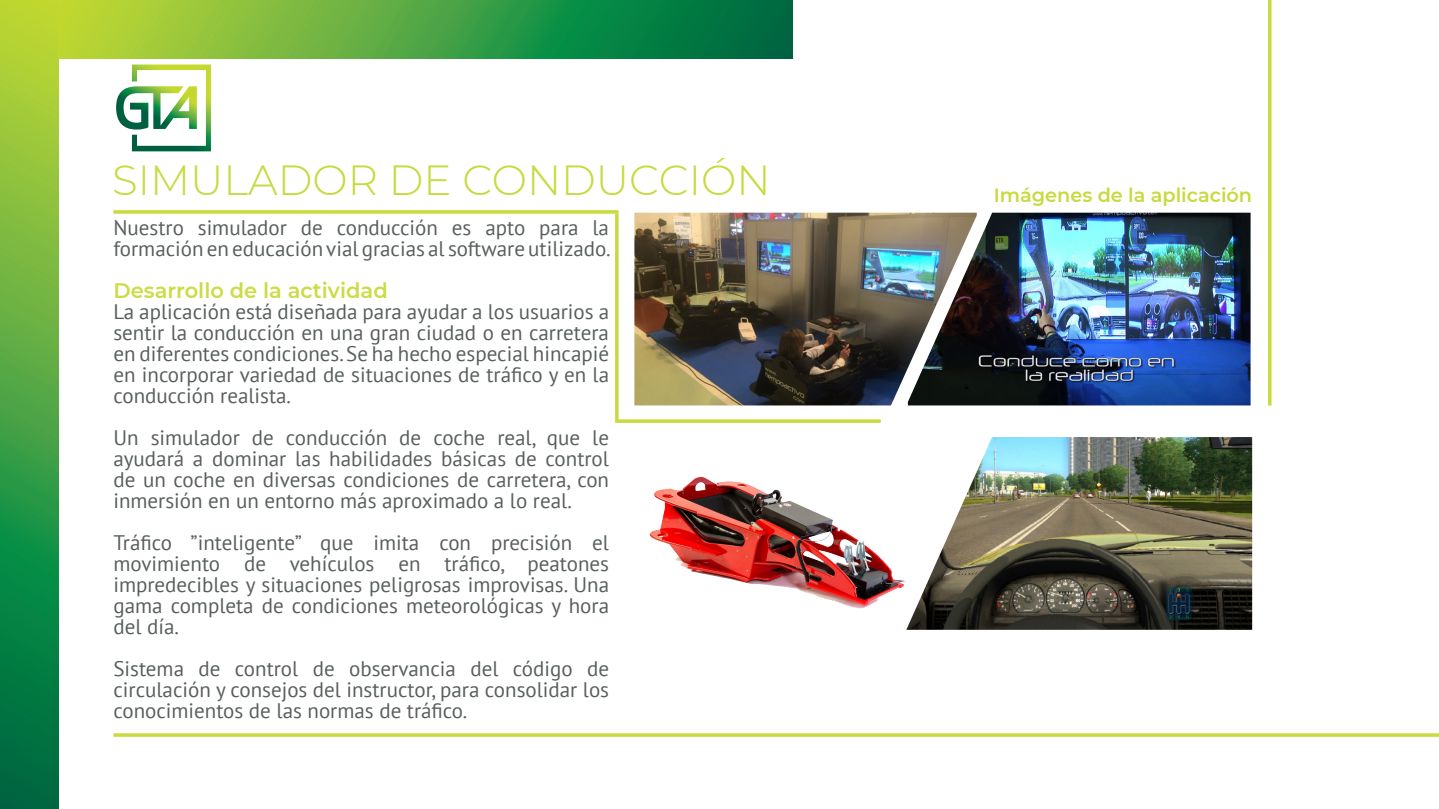
<style>
.page{position:relative;width:1439px;height:809px;background:#fff}
.page>*{position:absolute;margin:0;border:0;box-sizing:border-box;transform-origin:0 0}
.t1{font:300 42px "Montserrat";color:#c7da3e}
.t2{font:21px/21px "PT Sans";color:#595e5e;text-align:justify}
.t3{font:600 21px "Montserrat";color:#cbdc45}
.t4{font:600 19.25px "Montserrat";color:#c7da3e}
</style>
<div class="page">
<svg style="left:0;top:0;width:59px;height:809px;background:#4ea240"></svg>
<svg style="left:59px;top:0;width:734px;height:59px;background:#4ea240"></svg>
<svg style="left:116px;top:64px;width:95px;height:87px"></svg>
<svg style="left:113px;top:210px;width:505px;height:4px;background:#cdde55"></svg>
<hr style="left:113px;top:733px;width:1326px;height:3px;background:#c7da3e">
<hr style="left:615px;top:214px;width:3px;height:209px;background:#c7da3e">
<hr style="left:1268px;top:0;width:3px;height:405px;background:#c7da3e">
<svg style="left:618px;top:419px;width:263px;height:4px"></svg>
<img style="left:634px;top:213px;width:274px;height:192px">
<img style="left:908px;top:213px;width:342px;height:192px">
<img style="left:931px;top:437px;width:321px;height:193px">
<img style="left:649px;top:477px;width:282px;height:153px">
<p class="t1" style="left:112px;top:152px;width:660px">SIMULADOR DE CONDUCCIÓN</p>
<p class="t2" style="left:113px;top:217px;width:499px">Nuestro simulador de conducción es apto para la formación en educación vial gracias al software utilizado.</p>
<p class="t3" style="left:113px;top:276px;width:276px">Desarrollo de la actividad</p>
<p class="t2" style="left:113px;top:301px;width:497px">La aplicación está diseñada para ayudar a los usuarios a sentir la conducción en una gran ciudad o en carretera en diferentes condiciones. Se ha hecho especial hincapié en incorporar variedad de situaciones de tráfico y en la conducción realista.</p>
<p class="t2" style="left:113px;top:427px;width:497px">Un simulador de conducción de coche real, que le ayudará a dominar las habilidades básicas de control de un coche en diversas condiciones de carretera, con inmersión en un entorno más aproximado a lo real.</p>
<p class="t2" style="left:113px;top:532px;width:497px">Tráfico ”inteligente” que imita con precisión el movimiento de vehículos en tráfico, peatones impredecibles y situaciones peligrosas improvisas. Una gama completa de condiciones meteorológicas y hora del día.</p>
<p class="t2" style="left:113px;top:658px;width:497px">Sistema de control de observancia del código de circulación y consejos del instructor, para consolidar los conocimientos de las normas de tráfico.</p>
<p class="t4" style="left:993px;top:182px;width:260px">Imágenes de la aplicación</p>
</div>
